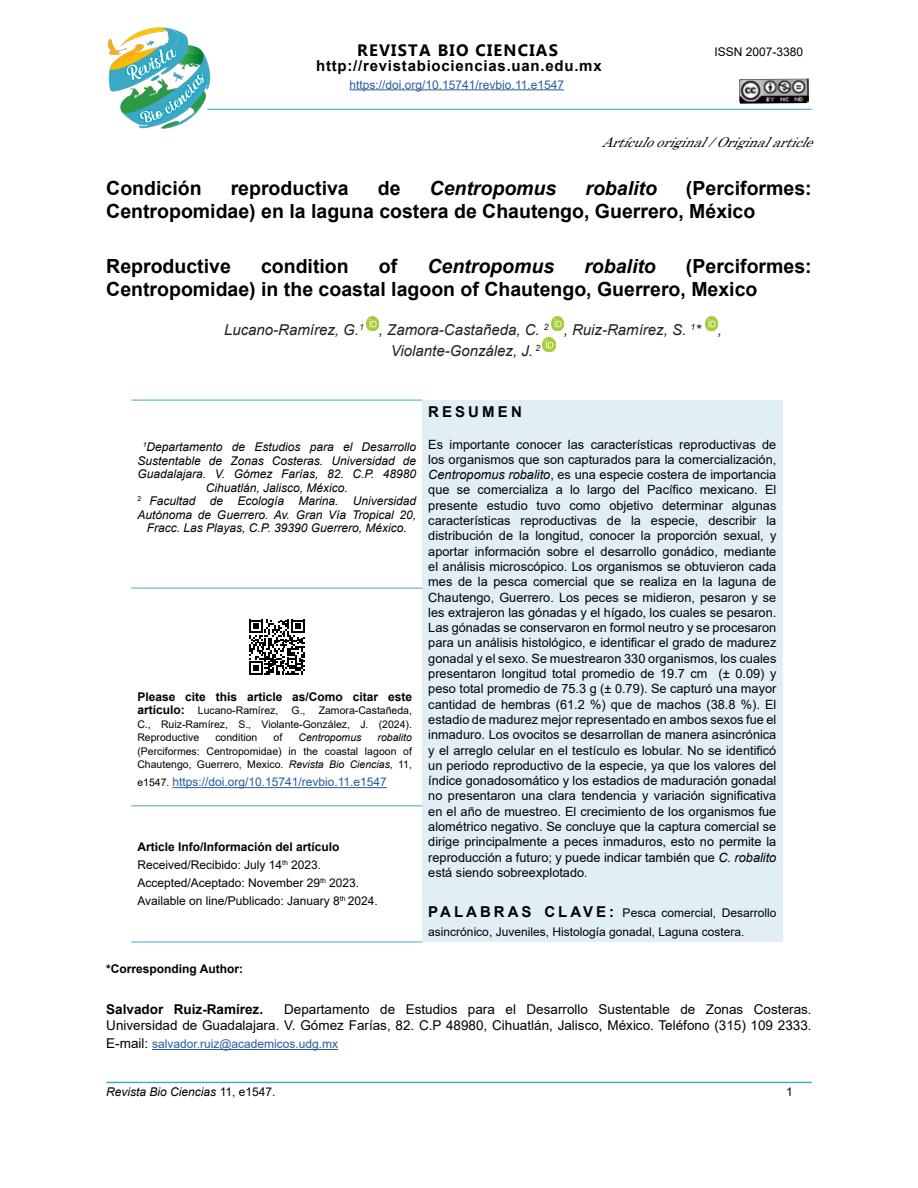
<style>
.page{position:relative;width:918px;height:1188px;background:#fff}
.page>*{position:absolute;margin:0;border:0;box-sizing:border-box;transform-origin:0 0}
.t1{font:700 19.5px/23.4px "Arial";color:#000}
.t2{font:italic 700 19.5px "Arial";color:#000}
.t3{font:700 16.5px "Microsoft Tai Le";letter-spacing:.075em;color:#000}
.t4{font:italic 15px/21px "Arial";color:#231f20}
.t5{font:700 15px "Arial";letter-spacing:.05em;color:#000}
.t6{font:700 15px "Arial";letter-spacing:.21em;color:#000}
.t7{font:13.5px/16.2px "Arial";color:#000;text-align:right}
.t8{font:italic 13.5px "Century";color:#000}
.t9{font:700 13.5px "Arial";color:#000}
.t10{font:12.75px/15.3px "Arial";color:#000;text-align:justify}
.t11{font:italic 12px/13.5px "Arial";color:#000;text-align:center}
.t12{font:12px/18px "Arial";color:#000}
.t13{font:12px "Arial";color:#275b9b}
.t14{font:700 12px "Arial";color:#000}
.t15{font:10.5px/13.5px "Arial";color:#000;text-align:justify}
.t16{font:italic 10.5px "Arial";color:#000}
.s1{font-weight:700;font-size:12px}
.s2{font-style:italic}
.s3{font-size:10.5px;color:#000}
.s4{font-weight:700}
.s5{font-family:"Times New Roman"}
.s6{font-weight:700;font-size:15px}
.s7{font-size:13.5px;color:#000}
.s8{font-style:normal}
</style>
<div class="page">
<hr style="left:152px;top:1049px;width:186px;height:1px;background:#275b9b">
<img style="left:366px;top:316px;width:13px;height:14px">
<img style="left:551px;top:316px;width:13px;height:14px">
<img style="left:705px;top:316px;width:13px;height:14px">
<img style="left:543px;top:337px;width:12px;height:14px">
<div style="left:422px;top:400px;width:360px;height:542px;background:#e2eef5"></div>
<hr style="left:131px;top:400px;width:291px;height:1px;background:#44aac5">
<hr style="left:131px;top:942px;width:291px;height:1px;background:#44aac5">
<hr style="left:131px;top:588px;width:291px;height:1px;background:#44aac5">
<hr style="left:131px;top:806px;width:291px;height:1px;background:#44aac5">
<hr style="left:172px;top:787px;width:215px;height:1px;background:#275b9b">
<svg style="left:249px;top:620px;width:55px;height:55px"></svg>
<hr style="left:106px;top:1082px;width:706px;height:1px;background:#44aac5">
<hr style="left:207px;top:109px;width:605px;height:1px;background:#44aac5">
<hr style="left:350px;top:89px;width:214px;height:1px;background:#275b9b">
<img style="left:739px;top:79px;width:70px;height:25px">
<img style="left:107px;top:27px;width:108px;height:102px">
<p class="t3" style="left:357px;top:41px;width:202px">REVISTA BIO CIENCIAS</p>
<p class="t12" style="left:715px;top:43px;width:90px">ISSN 2007-3380</p>
<p class="t5" style="left:316px;top:55px;width:287px">http://revistabiociencias.uan.edu.mx</p>
<p class="t13" style="left:350px;top:76px;width:216px">https://doi.org/10.15741/revbio.11.e1547</p>
<p class="t8" style="left:602px;top:131px;width:223px">Artículooriginal/Originalarticle</p>
<h1 class="t1" style="left:106px;top:177px;width:97px">Condición</h1>
<h1 class="t1" style="left:231px;top:177px;width:120px">reproductiva</h1>
<h1 class="t1" style="left:378px;top:177px;width:24px">de</h1>
<h1 class="t2" style="left:430px;top:175px;width:128px">Centropomus</h1>
<h1 class="t2" style="left:585px;top:175px;width:73px">robalito</h1>
<h1 class="t1" style="left:106px;top:177px;width:707px;text-indent:580px">(Perciformes:<br>Centropomidae) en la laguna costera de Chautengo, Guerrero, México</h1>
<h1 class="t1" style="left:106px;top:255px;width:126px">Reproductive</h1>
<h1 class="t1" style="left:261px;top:255px;width:89px">condition</h1>
<h1 class="t1" style="left:379px;top:255px;width:20px">of</h1>
<h1 class="t2" style="left:427px;top:253px;width:128px">Centropomus</h1>
<h1 class="t2" style="left:584px;top:253px;width:73px">robalito</h1>
<h1 class="t1" style="left:106px;top:255px;width:707px;text-indent:580px">(Perciformes:<br>Centropomidae) in the coastal lagoon of Chautengo, Guerrero, Mexico</h1>
<p class="t4" style="left:391px;top:320px;width:333px;text-indent:-167px">Lucano-Ramírez, G.<sup>1</sup> , Zamora-Castañeda, C. <sup>2</sup> , Ruiz-Ramírez, S. <sup>1</sup>* ,<br>Violante-González, J. <sup>2</sup></p>
<p class="t11" style="left:137px;top:440px;width:280px"><sup>1</sup>Departamento de Estudios para el Desarrollo Sustentable de Zonas Costeras. Universidad de Guadalajara. V. Gómez Farías, 82. C.P. 48980<br>Cihuatlán, Jalisco, México.<br><sup>2</sup> Facultad de Ecología Marina. Universidad Autónoma de Guerrero. Av. Gran Vía Tropical 20, Fracc. Las Playas, C.P. 39390 Guerrero, México.</p>
<p class="t14" style="left:137px;top:688px;width:276px">Please cite this article as/Como citar este</p>
<p class="t15" style="left:137px;top:704px;width:143px"><span class="s1">artículo:</span> Lucano-Ramírez,</p>
<p class="t15" style="left:292px;top:704px;width:16px">G.,</p>
<p class="t15" style="left:137px;top:704px;width:276px;text-indent:181px">Zamora-Castañeda, C., Ruiz-Ramírez, S., Violante-González, J. (2024).<br>Reproductive</p>
<p class="t15" style="left:215px;top:731px;width:44px">condition</p>
<p class="t15" style="left:274px;top:731px;width:10px">of</p>
<p class="t16" style="left:298px;top:731px;width:65px">Centropomus</p>
<p class="t16" style="left:378px;top:731px;width:36px">robalito</p>
<p class="t15" style="left:137px;top:744px;width:276px">(Perciformes: Centropomidae) in the coastal lagoon of<br>Chautengo, Guerrero, Mexico. <span class="s2">Revista Bio Ciencias</span>, 11,</p>
<p class="t13" style="left:137px;top:774px;width:251px"><span class="s3">e1547.</span> https://doi.org/10.15741/revbio.11.e1547</p>
<p class="t12" style="left:137px;top:838px;width:242px"><span class="s4">Article Info/Información del artículo </span>Received/Recibido: July 14<sup>th</sup> 2023.<br>Accepted/Aceptado: November 29<sup>th</sup> 2023.<br>Available on line/Publicado: January 8<sup>th</sup> 2024.</p>
<p class="t6" style="left:428px;top:401px;width:95px">RESUMEN</p>
<p class="t10" style="left:428px;top:436px;width:350px">Es importante conocer las características reproductivas de los organismos que son capturados para la comercialización, <span class="s2">Centropomus robalito</span>, es una especie costera de importancia que se comercializa a lo largo del Pacífico mexicano. El presente estudio tuvo como objetivo determinar algunas características reproductivas de la especie, describir la distribución de la longitud<span class="s5">,</span> conocer la proporción sexual, y aportar información sobre el desarrollo gonádico, mediante el análisis microscópico. Los organismos se obtuvieron cada mes de la pesca comercial que se realiza en la laguna de Chautengo, Guerrero. Los peces se midieron, pesaron y se les extrajeron las gónadas y el hígado<span class="s5">,</span> los cuales se pesaron.<br>Las gónadas se conservaron en formol neutro y se procesaron para un análisis histológico, e identificar el grado de madurez gonadal y el sexo. Se muestrearon 330 organismos, los cuales presentaron longitud total promedio de 19.7 cm (± 0.09) y peso total promedio de 75.3 g (± 0.79). Se capturó una mayor cantidad de hembras (61.2 %) que de machos (38.8 %). El estadio de madurez mejor representado en ambos sexos fue el inmaduro. Los ovocitos se desarrollan de manera asincrónica y el arreglo celular en el testículo es lobular. No se identificó un periodo reproductivo de la especie, ya que los valores del índice gonadosomático y los estadios de maduración gonadal no presentaron una clara tendencia y variación significativa en el año de muestreo. El crecimiento de los organismos fue alométrico negativo. Se concluye que la captura comercial se dirige principalmente a peces inmaduros<span class="s5">,</span> esto no permite la reproducción a futuro; y puede indicar también que <span class="s2">C. robalito </span>está siendo sobreexplotado<span class="s5">.</span></p>
<p class="t12" style="left:428px;top:902px;width:350px;line-height:19.5px"><span class="s6">PA L A B R A S C L AV E :</span> Pesca comercial, Desarrollo asincrónico, Juveniles, Histología gonadal, Laguna costera.</p>
<p class="t14" style="left:106px;top:960px;width:138px">*Corresponding Author:</p>
<p class="t9" style="left:106px;top:1000px;width:158px">Salvador Ruiz-Ramírez.</p>
<p class="t7" style="left:106px;top:1001px;width:707px">Departamento de Estudios para el Desarrollo Sustentable de Zonas Costeras.<br>Universidad de Guadalajara. V. Gómez Farías, 82. C.P 48980, Cihuatlán, Jalisco, México. Teléfono (315) 109 2333.</p>
<p class="t13" style="left:106px;top:1036px;width:234px"><span class="s7">E-mail:</span> salvador.ruiz@academicos.udg.mx</p>
<p class="t12" style="left:786px;top:1083px;width:8px">1</p>
<p class="t11" style="left:106px;top:1085px;width:171px">Revista Bio Ciencias <span class="s8">11, e1547.</span></p>
</div>
